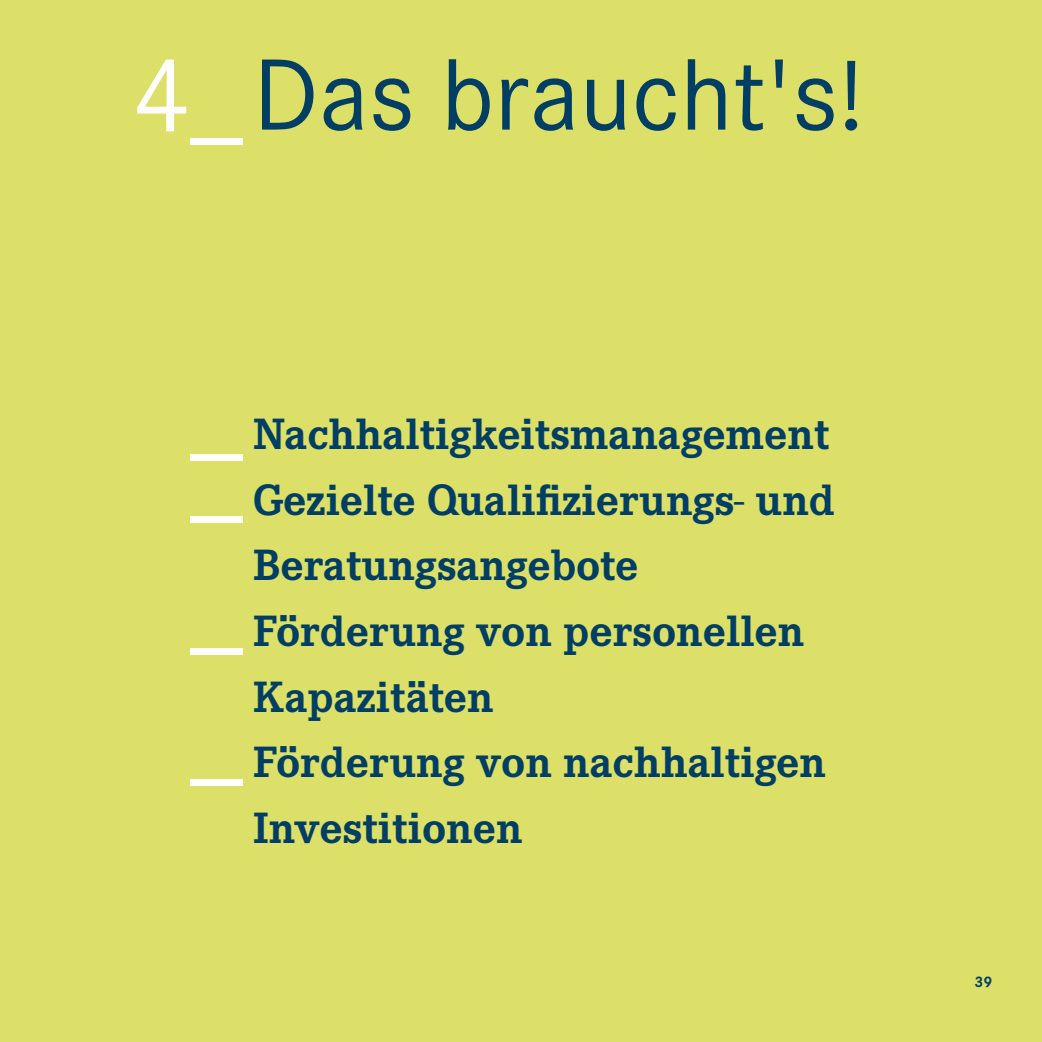
<style>
.page{position:relative;width:1042px;height:1042px;background:#dce068}
.page>*{position:absolute;margin:0;border:0;box-sizing:border-box;transform-origin:0 0}
.t1{font:105px "Corporate S";color:#003e64}
.t2{font:105px/131.8px "Corporate S";color:#fff;text-align:justify}
.t3{font:700 45.5px/65.6px "Corporate E";color:#003e64}
.t4{font:700 15.75px "Corporate S";color:#003e64}
.s1{font-size:108.5px;color:#fff}
.s2{color:#fff}
</style>
<div class="page">
<h1 class="t1" style="left:133px;top:26px;width:733px"><span class="s1">4</span><span class="s2">_</span>Das braucht's!</h1>
<h1 class="t2" style="left:191px;top:343px;width:54px">_</h1>
<h1 class="t2" style="left:191px;top:404px;width:54px">_ _ _</h1>
<p class="t3" style="left:253px;top:400px;width:583px">Nachhaltigkeitsmanagement<br>Gezielte Qualifizierungs- und<br>Beratungsangebote<br>Förderung von personellen<br>Kapazitäten<br>Förderung von nachhaltigen<br>Investitionen</p>
<p class="t4" style="left:974px;top:971px;width:19px">39</p>
</div>
